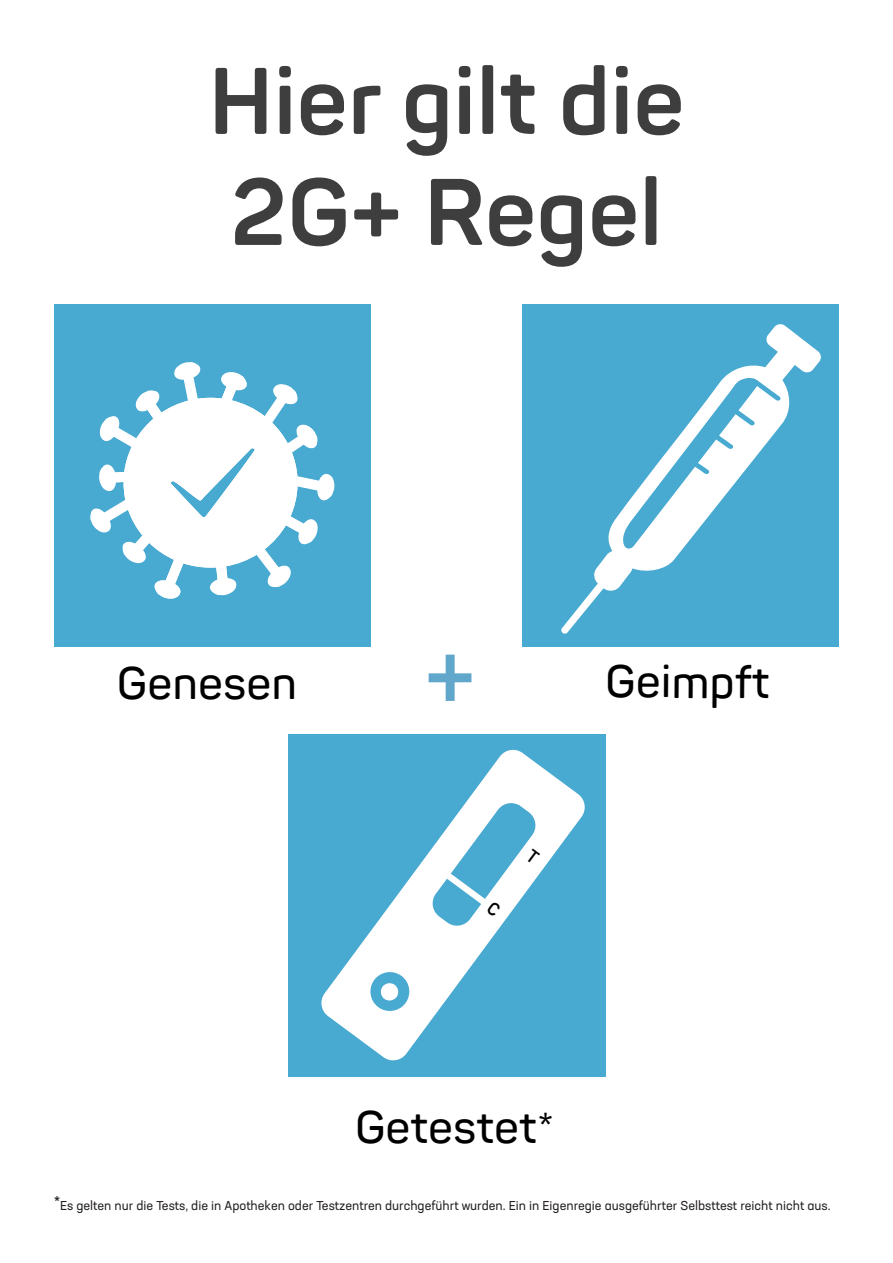
<style>
.page{position:relative;width:893px;height:1263px;background:#fff}
.page>*{position:absolute;margin:0;border:0;box-sizing:border-box;transform-origin:0 0}
.t1{font:106.5px "Neusa Next Pro";color:#60a7cb}
.t2{font:700 93px/111px "Panton";color:#3e3e3f}
.t3{font:600 45px "Panton";color:#000}
.t4{font:12.75px "Neusa Next Pro";color:#231f20}
.s1{font-size:18px}
</style>
<div class="page">
<div style="left:54px;top:304px;width:317px;height:342px;background:#48a9d1"></div>
<div style="left:522px;top:304px;width:317px;height:342px;background:#48a9d1"></div>
<div style="left:288px;top:735px;width:317px;height:342px;background:#48a9d1"></div>
<svg style="left:561px;top:324px;width:260px;height:310px"></svg>
<svg style="left:90px;top:362px;width:245px;height:237px"></svg>
<svg style="left:321px;top:749px;width:264px;height:312px"></svg>
<svg style="left:380px;top:982px;width:19px;height:20px"></svg>
<svg style="left:432px;top:861px;width:76px;height:61px"></svg>
<svg style="left:525px;top:849px;width:15px;height:15px"></svg>
<h2 class="t2" style="left:208px;top:55px;width:478px">Hier gilt die<br>2G+ Regel</h2>
<h1 class="t1" style="left:423px;top:635px;width:55px">+</h1>
<h3 class="t3" style="left:117px;top:666px;width:182px">Genesen</h3>
<h3 class="t3" style="left:605px;top:664px;width:166px">Geimpft</h3>
<h3 class="t3" style="left:355px;top:1109px;width:201px">Getestet*</h3>
<p class="t4" style="left:54px;top:1200px;width:778px"><span class="s1">*</span>Es gelten nur die Tests, die in Apotheken oder Testzentren durchgeführt wurden. Ein in Eigenregie ausgeführter Selbsttest reicht nicht aus.</p>
</div>
